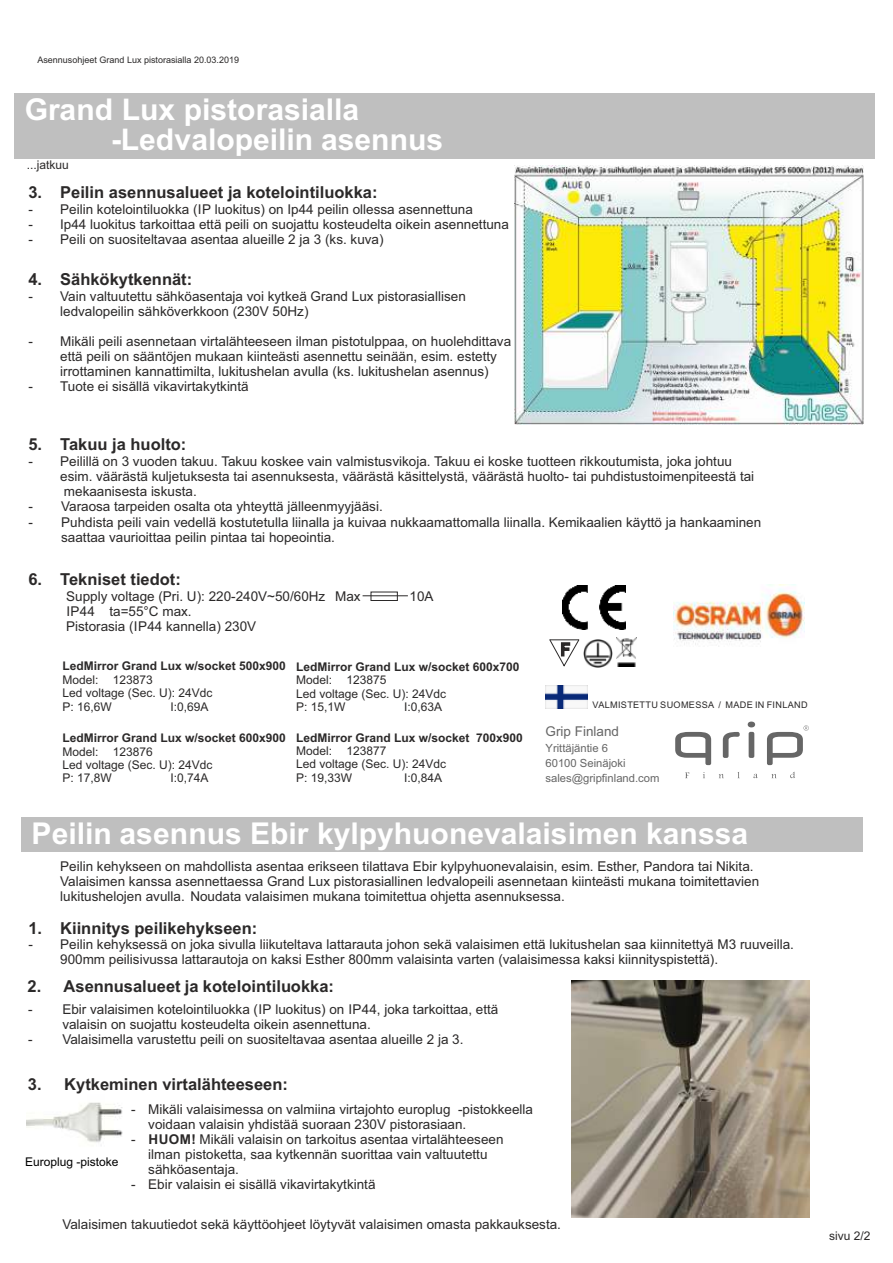
<style>
.page{position:relative;width:893px;height:1263px;background:#fff}
.page>*{position:absolute;margin:0;border:0;box-sizing:border-box;transform-origin:0 0}
.t1{font:700 30px/30px "Arial";color:#fff}
.t2{font:700 16.5px "Arial";color:#2b2929}
.t3{font:13.5px/15.1px "Arial";color:#2b2929}
.t4{font:13.5px "Arial";color:#666}
.t5{font:12px/13.4px "Arial";color:#2b2929}
.t6{font:700 12px "Arial";color:#2b2929}
.t7{font:12px "Arial";color:#000}
.t8{font:11.25px/15.1px "Arial";color:#666}
.t9{font:9.15px "Arial";letter-spacing:.035em;color:#2b2929}
.t10{font:9px "Arial";color:#2b2929}
.s1{font-weight:700}
</style>
<div class="page">
<img style="left:514px;top:166px;width:350px;height:259px">
<div style="left:21px;top:817px;width:842px;height:34px;background:#bfbfbf"></div>
<img style="left:674px;top:585px;width:130px;height:62px">
<img style="left:563px;top:585px;width:62px;height:44px">
<img style="left:572px;top:980px;width:237px;height:237px">
<img style="left:26px;top:1102px;width:97px;height:41px">
<div style="left:15px;top:93px;width:859px;height:65px;background:#bfbfbf"></div>
<img style="left:583px;top:639px;width:29px;height:28px">
<svg style="left:549px;top:639px;width:31px;height:28px"></svg>
<img style="left:616px;top:637px;width:21px;height:29px">
<img style="left:546px;top:685px;width:41px;height:24px">
<svg style="left:685px;top:772px;width:4px;height:6px"></svg>
<svg style="left:719px;top:774px;width:5px;height:4px"></svg>
<svg style="left:753px;top:774px;width:5px;height:4px"></svg>
<svg style="left:771px;top:774px;width:5px;height:4px"></svg>
<svg style="left:790px;top:772px;width:5px;height:6px"></svg>
<svg style="left:723px;top:732px;width:17px;height:26px"></svg>
<svg style="left:748px;top:721px;width:7px;height:37px"></svg>
<svg style="left:767px;top:725px;width:42px;height:40px"></svg>
<svg style="left:675px;top:732px;width:36px;height:33px"></svg>
<div style="left:371px;top:592px;width:27px;height:9px;border:1px solid #2b2929"></div>
<hr style="left:363px;top:595px;width:45px;height:1px;background:#2b2929">
<p class="t10" style="left:37px;top:57px;width:203px">Asennusohjeet Grand Lux pistorasialla 20.03.2019</p>
<h1 class="t1" style="left:111px;top:97px;width:334px;text-indent:-86px">Grand Lux pistorasialla -Ledvalopeilin asennus</h1>
<h1 class="t1" style="left:25px;top:115px;width:483px">Grand Lux Ledvalopeilin asennus</h1>
<p class="t5" style="left:27px;top:159px;width:44px">...jatkuu</p>
<p class="t2" style="left:28px;top:186px;width:351px">3. Peilin asennusalueet ja kotelointiluokka:</p>
<p class="t3" style="left:28px;top:203px;width:446px">- Peilin kotelointiluokka (IP luokitus) on Ip44 peilin ollessa asennettuna</p>
<p class="t3" style="left:28px;top:218px;width:482px">- Ip44 luokitus tarkoittaa että peili on suojattu kosteudelta oikein asennettuna</p>
<p class="t3" style="left:28px;top:233px;width:357px">- Peili on suositeltavaa asentaa alueille 2 ja 3 (ks. kuva)</p>
<p class="t2" style="left:28px;top:273px;width:165px">4. Sähkökytkennät:</p>
<p class="t3" style="left:60px;top:290px;width:407px;text-indent:-32px">- Vain valtuutettu sähköasentaja voi kytkeä Grand Lux pistorasiallisen ledvalopeilin sähköverkkoon (230V 50Hz)</p>
<p class="t3" style="left:60px;top:335px;width:452px;text-indent:-32px">- Mikäli peili asennetaan virtalähteeseen ilman pistotulppaa, on huolehdittava että peili on sääntöjen mukaan kiinteästi asennettu seinään, esim. estetty irrottaminen kannattimilta, lukitushelan avulla (ks. lukitushelan asennus)</p>
<p class="t3" style="left:28px;top:380px;width:222px">- Tuote ei sisällä vikavirtakytkintä</p>
<p class="t2" style="left:28px;top:438px;width:160px">5. Takuu ja huolto:</p>
<p class="t3" style="left:60px;top:455px;width:695px;text-indent:-32px">- Peilillä on 3 vuoden takuu. Takuu koskee vain valmistusvikoja. Takuu ei koske tuotteen rikkoutumista, joka johtuu esim. väärästä kuljetuksesta tai asennuksesta, väärästä käsittelystä, väärästä huolto- tai puhdistustoimenpiteestä tai mekaanisesta iskusta.</p>
<p class="t3" style="left:28px;top:500px;width:356px">- Varaosa tarpeiden osalta ota yhteyttä jälleenmyyjääsi.</p>
<p class="t3" style="left:61px;top:515px;width:701px;text-indent:-33px">- Puhdista peili vain vedellä kostutetulla liinalla ja kuivaa nukkaamattomalla liinalla. Kemikaalien käyttö ja hankaaminen saattaa vaurioittaa peilin pintaa tai hopeointia.</p>
<p class="t2" style="left:28px;top:573px;width:154px">6. Tekniset tiedot:</p>
<p class="t3" style="left:66px;top:590px;width:261px">Supply voltage (Pri. U): 220-240V~50/60Hz<br>IP44 ta=55°C max.<br>Pistorasia (IP44 kannella) 230V</p>
<p class="t3" style="left:335px;top:590px;width:27px">Max</p>
<p class="t3" style="left:409px;top:590px;width:26px">10A</p>
<p class="t6" style="left:62px;top:662px;width:225px">LedMirror Grand Lux w/socket 500x900</p>
<p class="t5" style="left:62px;top:674px;width:152px">Model: 123873<br>Led voltage (Sec. U): 24Vdc<br>P: 16,6W</p>
<p class="t5" style="left:170px;top:701px;width:40px">I:0,69A</p>
<p class="t6" style="left:296px;top:662px;width:225px">LedMirror Grand Lux w/socket 600x700</p>
<p class="t5" style="left:296px;top:674px;width:152px">Model: 123875<br>Led voltage (Sec. U): 24Vdc<br>P: 15,1W</p>
<p class="t5" style="left:404px;top:701px;width:40px">I:0,63A</p>
<p class="t6" style="left:62px;top:733px;width:225px">LedMirror Grand Lux w/socket 600x900</p>
<p class="t5" style="left:62px;top:746px;width:152px">Model: 123876<br>Led voltage (Sec. U): 24Vdc<br>P: 17,8W</p>
<p class="t5" style="left:170px;top:773px;width:40px">I:0,74A</p>
<p class="t6" style="left:296px;top:733px;width:228px">LedMirror Grand Lux w/socket 700x900</p>
<p class="t5" style="left:296px;top:745px;width:152px">Model: 123877<br>Led voltage (Sec. U): 24Vdc<br>P: 19,33W</p>
<p class="t5" style="left:404px;top:772px;width:40px">I:0,84A</p>
<p class="t9" style="left:593px;top:701px;width:217px">VALMISTETTU SUOMESSA / MADE IN FINLAND</p>
<p class="t4" style="left:545px;top:726px;width:75px">Grip Finland</p>
<p class="t8" style="left:545px;top:741px;width:115px">Yrittäjäntie 6<br>60100 Seinäjoki sales@gripfinland.com</p>
<h1 class="t1" style="left:32px;top:821px;width:718px">Peilin asennus Ebir kylpyhuonevalaisimen kanssa</h1>
<p class="t3" style="left:60px;top:859px;width:701px">Peilin kehykseen on mahdollista asentaa erikseen tilattava Ebir kylpyhuonevalaisin, esim. Esther, Pandora tai Nikita.<br>Valaisimen kanssa asennettaessa Grand Lux pistorasiallinen ledvalopeili asennetaan kiinteästi mukana toimitettavien lukitushelojen avulla. Noudata valaisimen mukana toimitettua ohjetta asennuksessa.</p>
<p class="t2" style="left:28px;top:922px;width:230px">1. Kiinnitys peilikehykseen:</p>
<p class="t3" style="left:60px;top:938px;width:735px;text-indent:-32px">- Peilin kehyksessä on joka sivulla liikuteltava lattarauta johon sekä valaisimen että lukitushelan saa kiinnitettyä M3 ruuveilla.<br>900mm peilisivussa lattarautoja on kaksi Esther 800mm valaisinta varten (valaisimessa kaksi kiinnityspistettä).</p>
<p class="t3" style="left:62px;top:1003px;width:438px;text-indent:-34px">- Ebir valaisimen kotelointiluokka (IP luokitus) on IP44, joka tarkoittaa, että valaisin on suojattu kosteudelta oikein asennettuna.</p>
<p class="t3" style="left:28px;top:1033px;width:437px">- Valaisimella varustettu peili on suositeltavaa asentaa alueille 2 ja 3.</p>
<p class="t2" style="left:28px;top:980px;width:308px">2. Asennusalueet ja kotelointiluokka:</p>
<p class="t2" style="left:28px;top:1078px;width:262px">3. Kytkeminen virtalähteeseen:</p>
<p class="t7" style="left:25px;top:1158px;width:95px">Europlug -pistoke</p>
<p class="t3" style="left:148px;top:1102px;width:386px;text-indent:-17px">- Mikäli valaisimessa on valmiina virtajohto europlug -pistokkeella voidaan valaisin yhdistää suoraan 230V pistorasiaan.</p>
<p class="t3" style="left:148px;top:1133px;width:357px;text-indent:-17px">- <span class="s1">HUOM!</span> Mikäli valaisin on tarkoitus asentaa virtalähteeseen ilman pistoketta, saa kytkennän suorittaa vain valtuutettu sähköasentaja.</p>
<p class="t3" style="left:131px;top:1178px;width:246px">- Ebir valaisin ei sisällä vikavirtakytkintä</p>
<p class="t3" style="left:62px;top:1218px;width:500px">Valaisimen takuutiedot sekä käyttöohjeet löytyvät valaisimen omasta pakkauksesta.</p>
<p class="t5" style="left:829px;top:1230px;width:43px">sivu 2/2</p>
</div>
